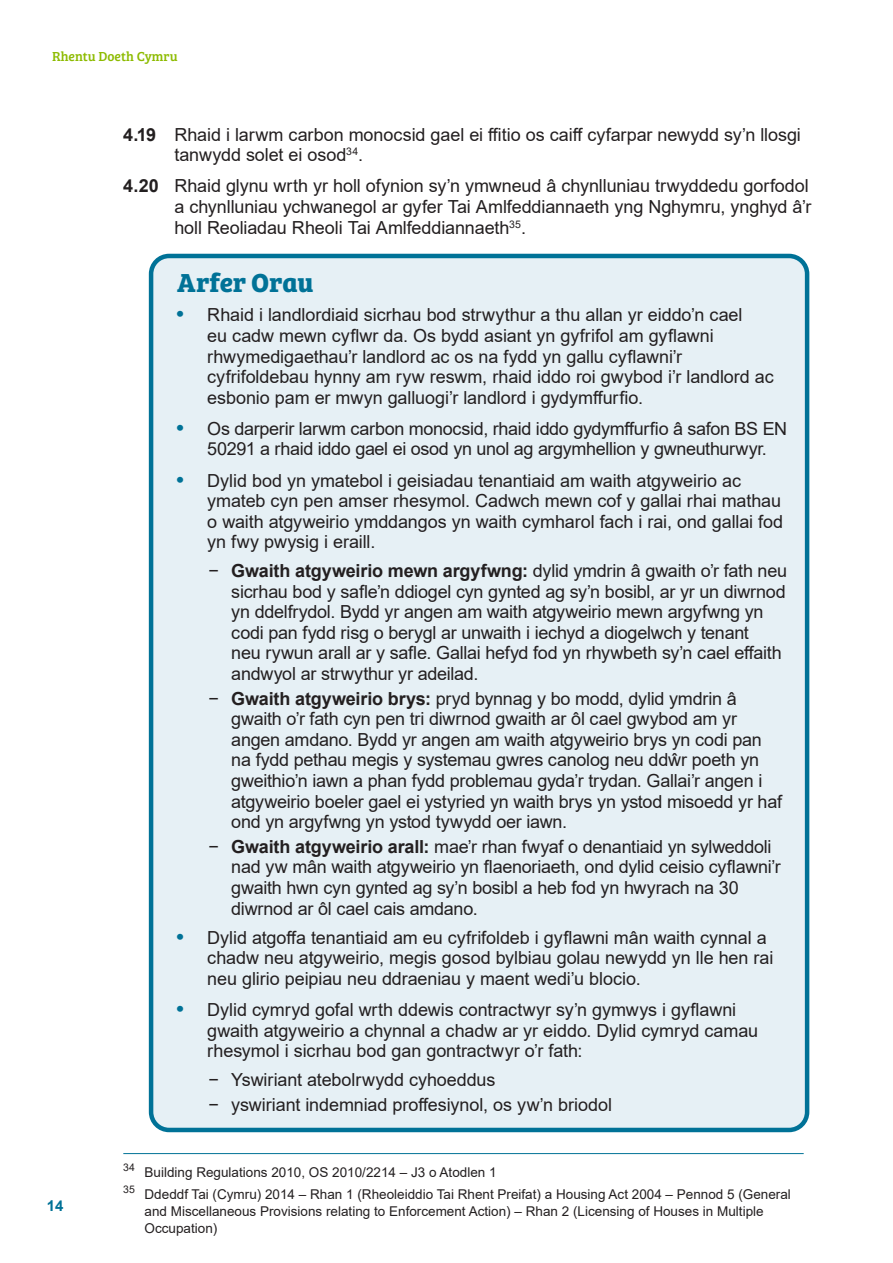
<style>
.page{position:relative;width:893px;height:1263px;background:#fff}
.page>*{position:absolute;margin:0;border:0;box-sizing:border-box;transform-origin:0 0}
.Best_Practice_heading{font:700 27px "Bree Serif";color:#007297}
.Best_practice_box_text{font:18px/20.5px "Arial";letter-spacing:-.01em;color:#231f20}
.Body_text{font:18px/20.5px "Arial";letter-spacing:-.005em;color:#231f20}
.t1{font:700 15px "Arial";color:#007297}
.Footnote{font:13.5px/17.2px "Arial";color:#231f20}
.t2{font:13.5px "Bree Serif";color:#8dbb00}
.s1{font-weight:700}
.s2{font-weight:700;font-size:21px;color:#007297}
</style>
<div class="page">
<div style="left:151px;top:256px;width:656px;height:874px;background:#e6f0f5;border-radius:18px"></div>
<div style="left:149px;top:254px;width:660px;height:878px;border:4px solid #007297;border-radius:18px"></div>
<hr style="left:123px;top:1153px;width:681px;height:1px;background:#007297">
<p class="t2" style="left:52px;top:46px;width:127px">Rhentu Doeth Cymru</p>
<p class="t1" style="left:47px;top:1195px;width:18px">14</p>
<p class="Body_text" style="left:174px;top:124px;width:628px;text-indent:-51px"><span class="s1">4.19</span> Rhaid i larwm carbon monocsid gael ei ffitio os caiff cyfarpar newydd sy’n llosgi tanwydd solet ei osod<sup>34</sup>.</p>
<p class="Body_text" style="left:174px;top:176px;width:639px;text-indent:-51px"><span class="s1">4.20</span> Rhaid glynu wrth yr holl ofynion sy’n ymwneud â chynlluniau trwyddedu gorfodol a chynlluniau ychwanegol ar gyfer Tai Amlfeddiannaeth yng Nghymru, ynghyd â’r holl Reoliadau Rheoli Tai Amlfeddiannaeth<sup>35</sup>.</p>
<h2 class="Best_Practice_heading" style="left:177px;top:262px;width:138px">Arfer Orau</h2>
<p class="Best_practice_box_text" style="left:207px;top:305px;width:568px;text-indent:-31px"><span class="s2">•</span> Rhaid i landlordiaid sicrhau bod strwythur a thu allan yr eiddo’n cael<br>eu cadw mewn cyflwr da. Os bydd asiant yn gyfrifol am gyflawni rhwymedigaethau’r landlord ac os na fydd yn gallu cyflawni’r cyfrifoldebau hynny am ryw reswm, rhaid iddo roi gwybod i’r landlord ac esbonio pam er mwyn galluogi’r landlord i gydymffurfio.</p>
<p class="Best_practice_box_text" style="left:176px;top:418px;width:612px;text-align:center"><span class="s2">•</span> Os darperir larwm carbon monocsid, rhaid iddo gydymffurfio â safon BS EN<br>50291 a rhaid iddo gael ei osod yn unol ag argymhellion y gwneuthurwyr.</p>
<p class="Best_practice_box_text" style="left:207px;top:470px;width:577px;text-indent:-31px"><span class="s2">•</span> Dylid bod yn ymatebol i geisiadau tenantiaid am waith atgyweirio ac ymateb cyn pen amser rhesymol. Cadwch mewn cof y gallai rhai mathau o waith atgyweirio ymddangos yn waith cymharol fach i rai, ond gallai fod yn fwy pwysig i eraill.</p>
<p class="Best_practice_box_text" style="left:231px;top:560px;width:557px;text-indent:-23px">− <span class="s1">Gwaith atgyweirio mewn argyfwng:</span> dylid ymdrin â gwaith o’r fath neu sicrhau bod y safle’n ddiogel cyn gynted ag sy’n bosibl, ar yr un diwrnod yn ddelfrydol. Bydd yr angen am waith atgyweirio mewn argyfwng yn codi pan fydd risg o berygl ar unwaith i iechyd a diogelwch y tenant<br>neu rywun arall ar y safle. Gallai hefyd fod yn rhywbeth sy’n cael effaith andwyol ar strwythur yr adeilad.</p>
<p class="Best_practice_box_text" style="left:231px;top:688px;width:552px;text-indent:-23px">− <span class="s1">Gwaith atgyweirio brys:</span> pryd bynnag y bo modd, dylid ymdrin â gwaith o’r fath cyn pen tri diwrnod gwaith ar ôl cael gwybod am yr angen amdano. Bydd yr angen am waith atgyweirio brys yn codi pan na fydd pethau megis y systemau gwres canolog neu ddŵr poeth yn gweithio’n iawn a phan fydd problemau gyda’r trydan. Gallai’r angen i atgyweirio boeler gael ei ystyried yn waith brys yn ystod misoedd yr haf ond yn argyfwng yn ystod tywydd oer iawn.</p>
<p class="Best_practice_box_text" style="left:231px;top:836px;width:551px;text-indent:-23px">− <span class="s1">Gwaith atgyweirio arall:</span> mae’r rhan fwyaf o denantiaid yn sylweddoli nad yw mân waith atgyweirio yn flaenoriaeth, ond dylid ceisio cyflawni’r gwaith hwn cyn gynted ag sy’n bosibl a heb fod yn hwyrach na 30 diwrnod ar ôl cael cais amdano.</p>
<p class="Best_practice_box_text" style="left:207px;top:927px;width:568px;text-indent:-31px"><span class="s2">•</span> Dylid atgoffa tenantiaid am eu cyfrifoldeb i gyflawni mân waith cynnal a chadw neu atgyweirio, megis gosod bylbiau golau newydd yn lle hen rai neu glirio peipiau neu ddraeniau y maent wedi’u blocio.</p>
<p class="Best_practice_box_text" style="left:207px;top:999px;width:552px;text-indent:-31px"><span class="s2">•</span> Dylid cymryd gofal wrth ddewis contractwyr sy’n gymwys i gyflawni gwaith atgyweirio a chynnal a chadw ar yr eiddo. Dylid cymryd camau rhesymol i sicrhau bod gan gontractwyr o’r fath:</p>
<p class="Best_practice_box_text" style="left:208px;top:1069px;width:289px">− Yswiriant atebolrwydd cyhoeddus</p>
<p class="Best_practice_box_text" style="left:208px;top:1094px;width:405px">− yswiriant indemniad proffesiynol, os yw’n briodol</p>
<p class="Footnote" style="left:123px;top:1164px;width:375px"><sup>34</sup> Building Regulations 2010, OS 2010/2214 – J3 o Atodlen 1</p>
<p class="Footnote" style="left:145px;top:1185px;width:648px;text-indent:-21px"><sup>35</sup> Ddeddf Tai (Cymru) 2014 – Rhan 1 (Rheoleiddio Tai Rhent Preifat) a Housing Act 2004 – Pennod 5 (General and Miscellaneous Provisions relating to Enforcement Action) – Rhan 2 (Licensing of Houses in Multiple<br>Occupation)</p>
</div>
